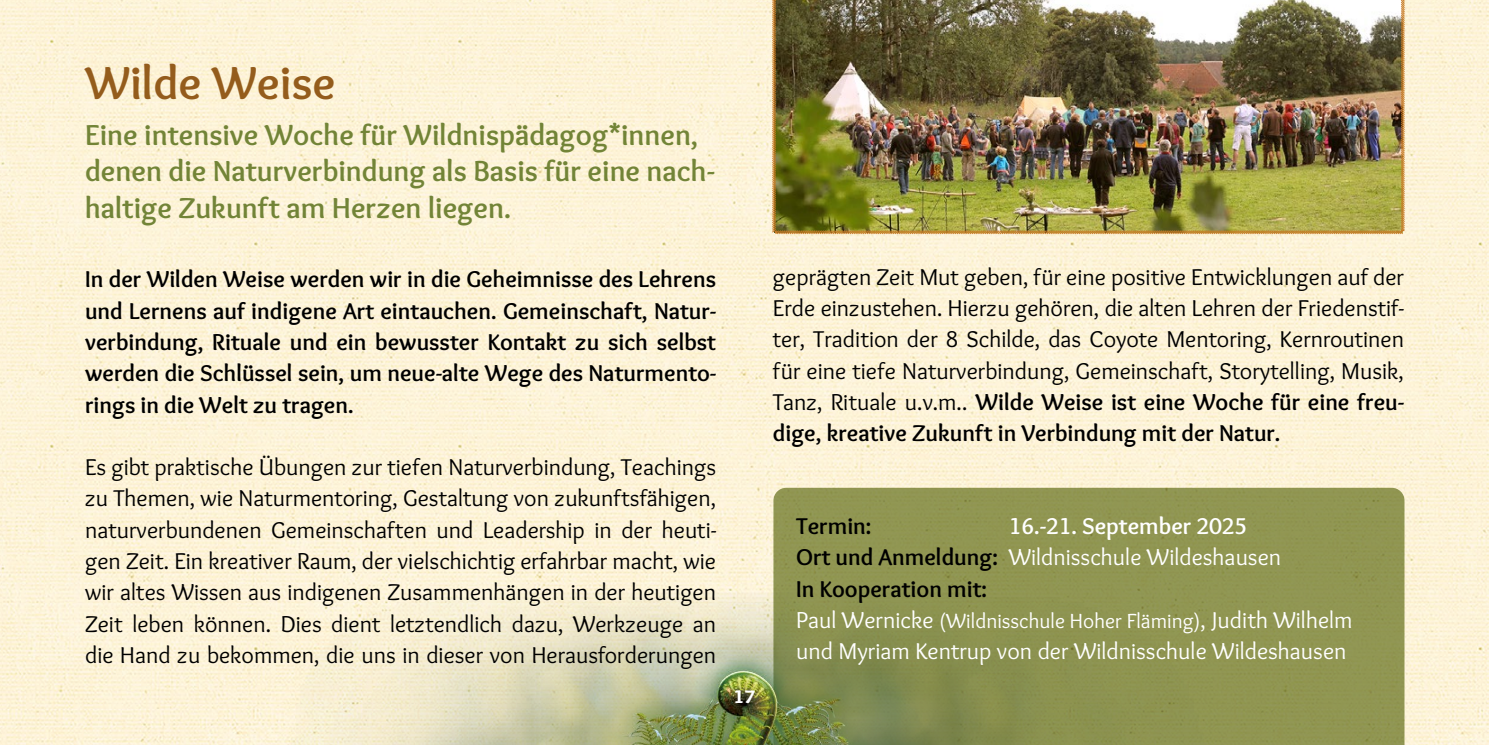
<style>
.page{position:relative;width:1489px;height:745px;background:#fff}
.page>*{position:absolute;margin:0;border:0;box-sizing:border-box;transform-origin:0 0}
.t1{font:700 47.5px "Overlock";color:#945c1c}
.t2{font:700 30px/36.8px "Overlock";color:#728437}
.t3{font:23.75px/31.2px "Overlock";color:#000;text-align:justify}
.t4{font:700 23.75px/31.2px "Overlock";color:#000}
.t5{font:23.75px "Overlock";color:#fff}
.t6{font:21.25px "Overlock";color:#fff}
.t7{font:900 18.75px "Overlock";color:#fff}
.s1{font-weight:700}
.s2{color:#fff}
.s3{font-weight:400;color:#fff}
.s4{font-size:23.75px}
</style>
<div class="page">
<img style="left:1px;top:0;width:1487px;height:570px">
<img style="left:0;top:0;width:1px;height:744px">
<img style="left:0;top:571px;width:1488px;height:173px">
<svg style="left:773px;top:487px;width:631px;height:257px;background:#8d9351"></svg>
<img style="left:771px;top:0;width:634px;height:235px">
<h1 class="t1" style="left:85px;top:55px;width:252px">Wilde Weise</h1>
<p class="t2" style="left:85px;top:116px;width:631px">Eine intensive Woche für Wildnispädagog*innen, denen die Naturverbindung als Basis für eine nach&shy;haltige Zukunft am Herzen liegen.</p>
<p class="t4" style="left:85px;top:263px;width:632px;text-align:justify">In der Wilden Weise werden wir in die Geheimnisse des Lehrens und Lernens auf indigene Art eintauchen. Gemeinschaft, Natur&shy;verbindung, Rituale und ein bewusster Kontakt zu sich selbst werden die Schlüssel sein, um neue-alte Wege des Naturmento&shy;rings in die Welt zu tragen.</p>
<p class="t3" style="left:85px;top:451px;width:632px">Es gibt praktische Übungen zur tiefen Naturverbindung, Teachings zu Themen, wie Naturmentoring, Gestaltung von zukunftsfähigen, naturverbundenen Gemeinschaften und Leadership in der heuti&shy;gen Zeit. Ein kreativer Raum, der vielschichtig erfahrbar macht, wie wir altes Wissen aus indigenen Zusammenhängen in der heutigen Zeit leben können. Dies dient letztendlich dazu, Werkzeuge an die Hand zu bekommen, die uns in dieser von Herausforderungen</p>
<p class="t3" style="left:773px;top:261px;width:632px">geprägten Zeit Mut geben, für eine positive Entwicklungen auf der Erde einzustehen. Hierzu gehören, die alten Lehren der Friedenstif&shy;ter, Tradition der 8 Schilde, das Coyote Mentoring, Kernroutinen für eine tiefe Naturverbindung, Gemeinschaft, Storytelling, Musik, Tanz, Rituale u.v.m.. <span class="s1">Wilde Weise ist eine Woche für eine freu&shy;dige, kreative Zukunft in Verbindung mit der Natur.</span></p>
<p class="t7" style="left:733px;top:684px;width:23px">17</p>
<p class="t4" style="left:796px;top:510px;width:486px;text-indent:212px"><span class="s2">16.-21. September 2025<br></span>Ort und Anmeldung: <span class="s3">Wildnisschule Wildeshausen<br></span>In Kooperation mit:</p>
<p class="t6" style="left:796px;top:608px;width:558px"><span class="s4">Paul Wernicke</span> (Wildnisschule Hoher Fläming)<span class="s4">, Judith Wilhelm</span></p>
<p class="t5" style="left:796px;top:637px;width:552px">und Myriam Kentrup von der Wildnisschule Wildeshausen</p>
<p class="t4" style="left:796px;top:510px;width:77px">Termin:</p>
</div>
